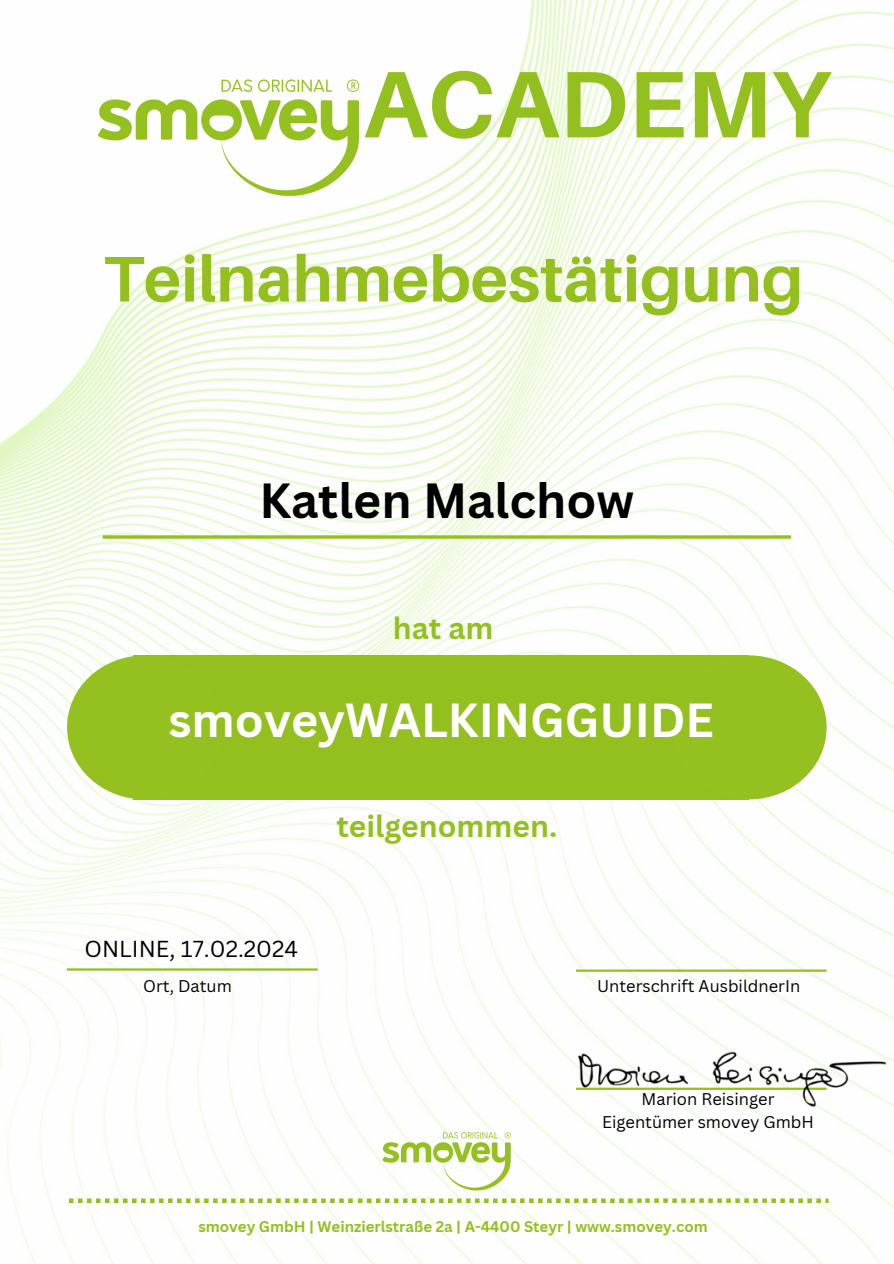
<style>
.page{position:relative;width:894px;height:1264px;background:#fff}
.page>*{position:absolute;margin:0;border:0;box-sizing:border-box;transform-origin:0 0}
.t1{font:700 94.5px "Aileron";color:#94c01f}
.t2{font:700 64.5px "Aileron";color:#94c01f}
.t3{font:700 48px "Canva Sans";color:#000}
.t4{font:700 46.5px "Canva Sans";color:#fff}
.t5{font:700 30px "Canva Sans";color:#94c01f}
.t6{font:22.5px "Canva Sans";color:#000}
.t7{font:16.5px "Canva Sans";color:#000}
.t8{font:700 15px "Canva Sans";color:#94c01f}
</style>
<div class="page">
<img style="left:0;top:0;width:893px;height:1263px">
<img style="left:378px;top:1126px;width:137px;height:67px">
<img style="left:89px;top:67px;width:280px;height:135px">
<hr style="left:103px;top:535px;width:687px;height:3px;background:#94c01f">
<div style="left:134px;top:655px;width:614px;height:144px;background:#94c01f"></div>
<div style="left:67px;top:655px;width:155px;height:144px;background:#94c11f;border-radius:50%"></div>
<div style="left:671px;top:655px;width:155px;height:144px;background:#94c11f;border-radius:50%"></div>
<svg style="left:69px;top:1198px;width:283px;height:4px"></svg>
<hr style="left:575px;top:969px;width:251px;height:2px;background:#94c01f">
<hr style="left:67px;top:968px;width:250px;height:2px;background:#94c01f">
<svg style="left:358px;top:1198px;width:470px;height:4px"></svg>
<img style="left:569px;top:1046px;width:318px;height:61px">
<h2 class="t1" style="left:363px;top:46px;width:468px">ACADEMY</h2>
<h3 class="t2" style="left:104px;top:239px;width:701px">Teilnahmebestätigung</h3>
<p class="t3" style="left:259px;top:466px;width:376px">Katlen Malchow</p>
<h3 class="t5" style="left:393px;top:607px;width:102px">hat am</h3>
<h5 class="t4" style="left:168px;top:687px;width:547px">smoveyWALKINGGUIDE</h5>
<p class="t6" style="left:84px;top:933px;width:215px">ONLINE, 17.02.2024</p>
<p class="t7" style="left:143px;top:974px;width:90px">Ort, Datum</p>
<h4 class="t5" style="left:336px;top:804px;width:222px">teilgenommen.</h4>
<p class="t7" style="left:597px;top:974px;width:204px">Unterschrift AusbildnerIn</p>
<p class="t7" style="left:641px;top:1087px;width:134px">Marion Reisinger</p>
<p class="t7" style="left:602px;top:1109px;width:213px">Eigentümer smovey GmbH</p>
<h4 class="t8" style="left:198px;top:1215px;width:510px">smovey GmbH | Weinzierlstraße 2a | A-4400 Steyr | www.smovey.com</h4>
</div>
